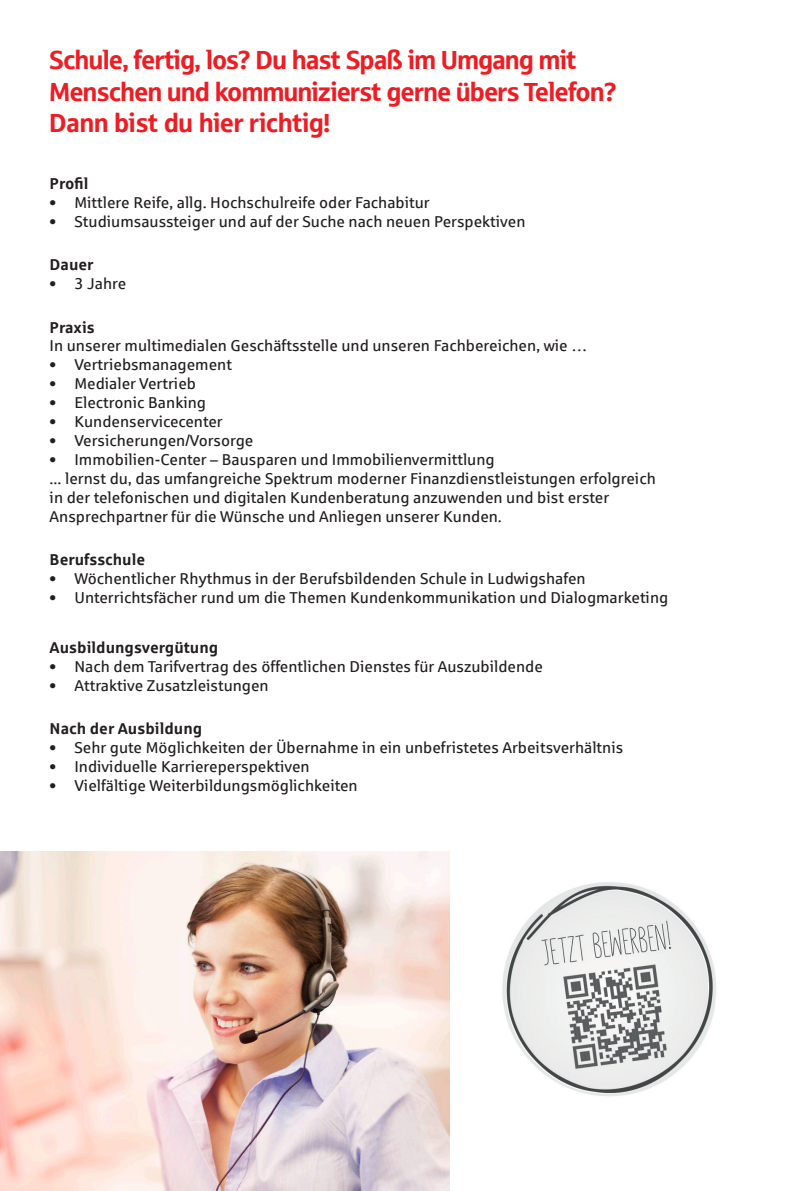
<style>
.page{position:relative;width:794px;height:1191px;background:#fff}
.page>*{position:absolute;margin:0;border:0;box-sizing:border-box;transform-origin:0 0}
.t1{font:26.25px/31.5px "Sparkasse Head";letter-spacing:-.015em;color:#ee1d23}
.t2{font:15.75px/18.9px "Sparkasse Rg";color:#231f20}
.t3{font:700 15.75px "Sparkasse Rg";color:#231f20}
</style>
<div class="page">
<img style="left:502px;top:882px;width:214px;height:215px">
<img style="left:0;top:851px;width:449px;height:340px">
<h1 class="t1" style="left:50px;top:43px;width:568px">Schule, fertig, los? Du hast Spaß im Umgang mit<br>Menschen und kommunizierst gerne übers Telefon?<br>Dann bist du hier richtig!</h1>
<p class="t3" style="left:50px;top:173px;width:40px">Profil</p>
<p class="t2" style="left:50px;top:192px;width:381px">• Mittlere Reife, allg. Hochschulreife oder Fachabitur</p>
<p class="t2" style="left:50px;top:211px;width:477px">• Studiumsaussteiger und auf der Suche nach neuen Perspektiven</p>
<p class="t3" style="left:50px;top:255px;width:45px">Dauer</p>
<p class="t2" style="left:50px;top:274px;width:78px">• 3 Jahre</p>
<p class="t3" style="left:50px;top:317px;width:47px">Praxis</p>
<p class="t2" style="left:50px;top:336px;width:539px">In unserer multimedialen Geschäftsstelle und unseren Fachbereichen, wie …</p>
<p class="t2" style="left:50px;top:355px;width:184px">• Vertriebsmanagement</p>
<p class="t2" style="left:50px;top:374px;width:148px">• Medialer Vertrieb</p>
<p class="t2" style="left:50px;top:393px;width:158px">• Electronic Banking</p>
<p class="t2" style="left:50px;top:412px;width:175px">• Kundenservicecenter</p>
<p class="t2" style="left:50px;top:430px;width:205px">• Versicherungen/Vorsorge</p>
<p class="t2" style="left:50px;top:449px;width:607px">• Immobilien-Center – Bausparen und Immobilienvermittlung<br>... lernst du, das umfangreiche Spektrum moderner Finanzdienstleistungen erfolgreich in der telefonischen und digitalen Kundenberatung anzuwenden und bist erster Ansprechpartner für die Wünsche und Anliegen unserer Kunden.</p>
<p class="t3" style="left:50px;top:549px;width:97px">Berufsschule</p>
<p class="t2" style="left:50px;top:568px;width:537px">• Wöchentlicher Rhythmus in der Berufsbildenden Schule in Ludwigshafen</p>
<p class="t2" style="left:50px;top:587px;width:620px">• Unterrichtsfächer rund um die Themen Kundenkommunikation und Dialogmarketing</p>
<p class="t3" style="left:50px;top:637px;width:170px">Ausbildungsvergütung</p>
<p class="t2" style="left:50px;top:656px;width:495px">• Nach dem Tarifvertrag des öffentlichen Dienstes für Auszubildende</p>
<p class="t2" style="left:50px;top:675px;width:221px">• Attraktive Zusatzleistungen</p>
<p class="t3" style="left:50px;top:718px;width:154px">Nach der Ausbildung</p>
<p class="t2" style="left:50px;top:737px;width:575px">• Sehr gute Möglichkeiten der Übernahme in ein unbefristetes Arbeitsverhältnis</p>
<p class="t2" style="left:50px;top:756px;width:262px">• Individuelle Karriereperspektiven</p>
<p class="t2" style="left:50px;top:775px;width:310px">• Vielfältige Weiterbildungsmöglichkeiten</p>
</div>
